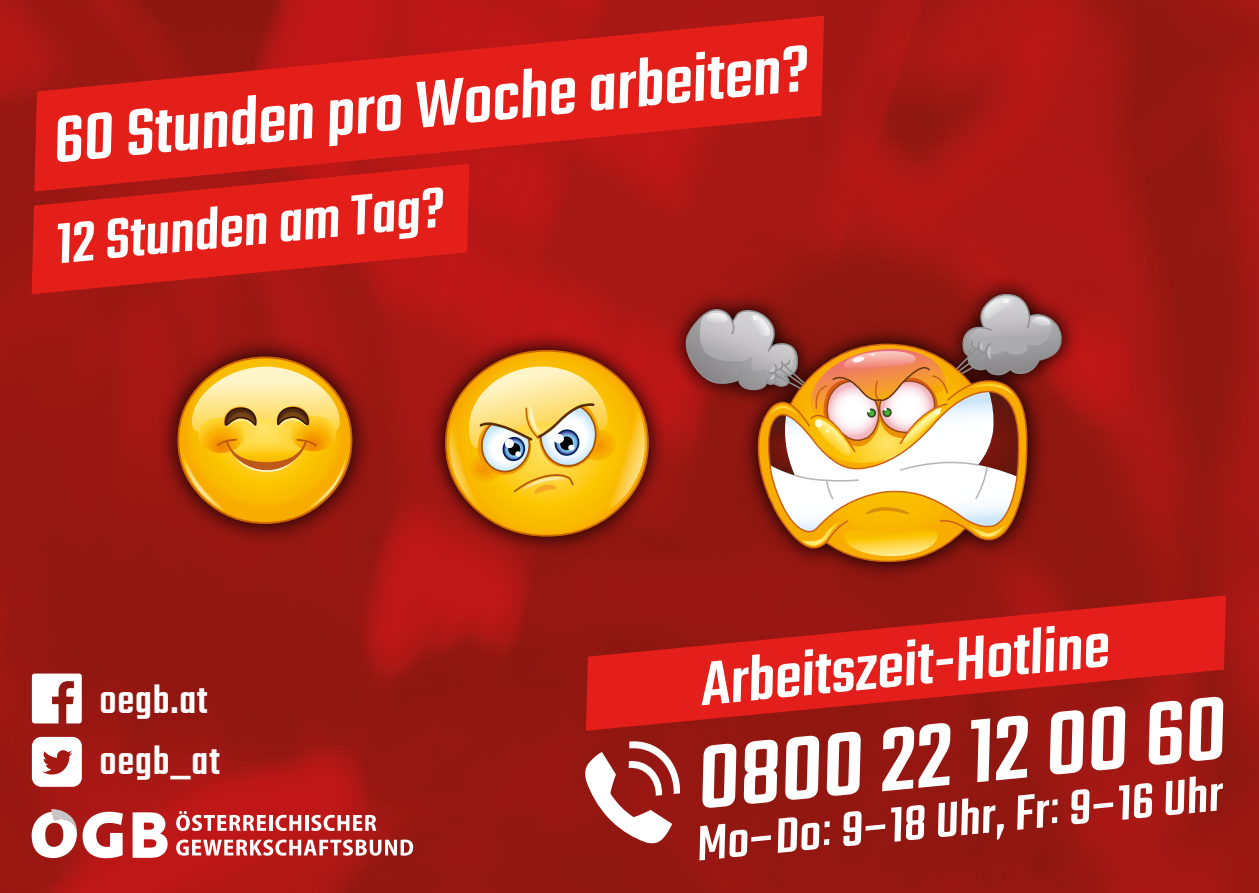
<style>
.page{position:relative;width:1259px;height:893px;background:#fff}
.page>*{position:absolute;margin:0;border:0;box-sizing:border-box;transform-origin:0 0}
.t1{font:500 98.7px "Teko";color:#fff}
.t2{font:500 72.3px "Teko";color:#fff}
.t3{font:500 67.8px "Teko";color:#fff}
.t4{font:500 62.4px "Teko";color:#fff}
.t5{font:500 54px "Teko";color:#fff}
.t6{font:500 42.6px/61.2px "Teko";letter-spacing:.02em;color:#fff}
</style>
<div class="page">
<img style="left:0;top:0;width:1259px;height:893px">
<svg style="left:176px;top:811px;width:90px;height:20px"></svg>
<hr style="left:269px;top:815px;width:3px;height:16px;background:#fff">
<svg style="left:275px;top:815px;width:26px;height:16px"></svg>
<hr style="left:305px;top:815px;width:3px;height:16px;background:#fff">
<svg style="left:311px;top:815px;width:65px;height:16px"></svg>
<svg style="left:176px;top:839px;width:237px;height:17px"></svg>
<svg style="left:133px;top:812px;width:35px;height:46px"></svg>
<svg style="left:83px;top:812px;width:40px;height:46px"></svg>
<svg style="left:32px;top:809px;width:45px;height:49px"></svg>
<svg style="left:34px;top:16px;width:790px;height:176px;background:#cc1b17"></svg>
<svg style="left:32px;top:164px;width:437px;height:130px;background:#d51d18"></svg>
<svg style="left:32px;top:674px;width:50px;height:49px"></svg>
<svg style="left:32px;top:737px;width:50px;height:50px"></svg>
<svg style="left:667px;top:275px;width:413px;height:306px;background:#981611"></svg>
<svg style="left:755px;top:556px;width:274px;height:6px;background:#962b0d"></svg>
<svg style="left:678px;top:294px;width:419px;height:262px;background:#b56c4d"></svg>
<svg style="left:156px;top:335px;width:218px;height:211px;background:#931511"></svg>
<svg style="left:177px;top:356px;width:175px;height:168px;background:#d89729"></svg>
<svg style="left:426px;top:331px;width:241px;height:225px;background:#9f1512"></svg>
<svg style="left:445px;top:350px;width:205px;height:187px;background:#d99b37"></svg>
<svg style="left:586px;top:595px;width:640px;height:136px;background:#c01b16"></svg>
<svg style="left:583px;top:736px;width:98px;height:114px"></svg>
<p class="t2" style="left:47px;top:103px;width:759px;rotate:-6deg">60 Stunden pro Woche arbeiten?</p>
<p class="t4" style="left:51px;top:207px;width:392px;rotate:-5deg">12 Stunden am Tag?</p>
<p class="t6" style="left:99px;top:673px;width:122px">oegb.at oegb_at</p>
<p class="t3" style="left:695px;top:647px;width:412px;rotate:-6deg">Arbeitszeit-Hotline</p>
<h1 class="t1" style="left:690px;top:720px;width:532px;rotate:-5deg">0800 22 12 00 60</h1>
<p class="t5" style="left:692px;top:811px;width:529px;rotate:-5deg">Mo–Doः 9–18 Uhr, Frः 9–16 Uhr</p>
</div>
